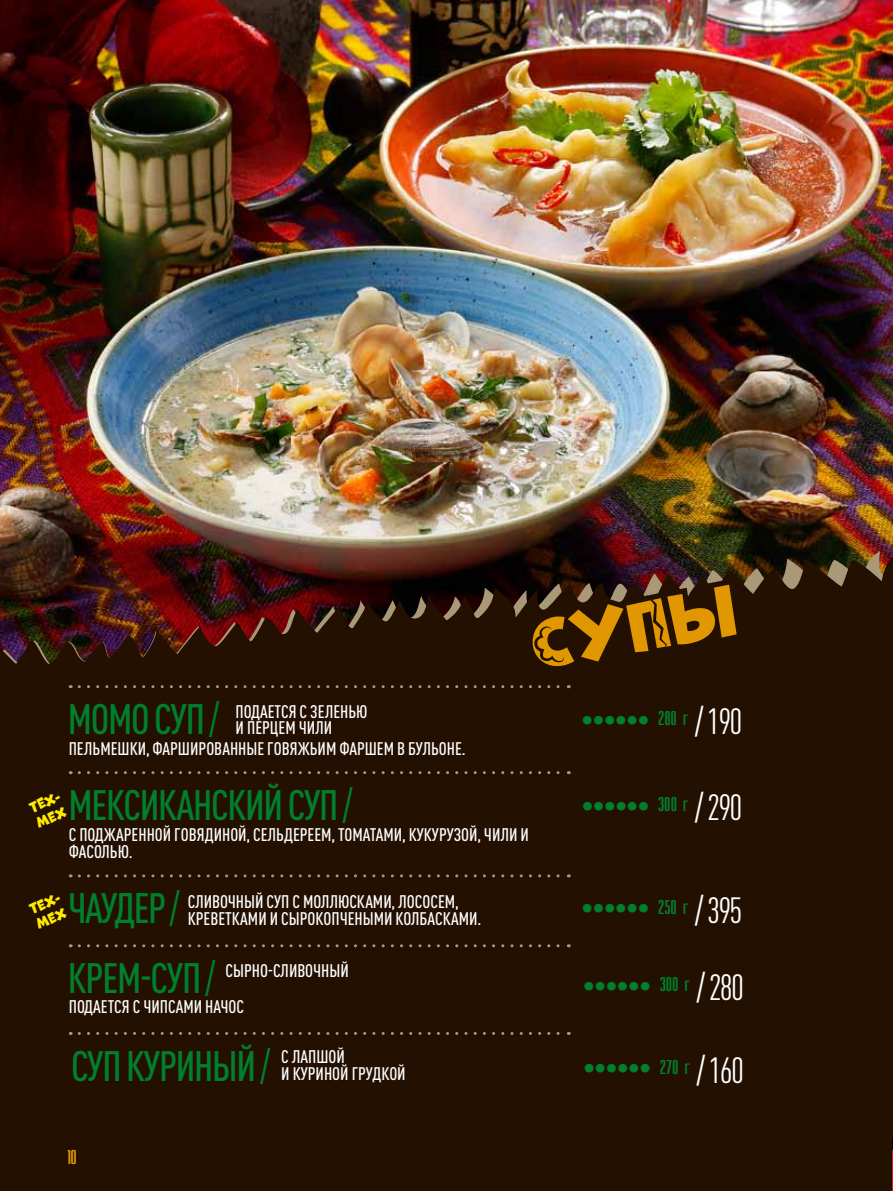
<style>
.page{position:relative;width:893px;height:1191px;background:#fff}
.page>*{position:absolute;margin:0;border:0;box-sizing:border-box;transform-origin:0 0}
.t1{font:500 condensed 42px "DIN Pro";letter-spacing:.015em;color:#007f2d}
.t2{font:700 31.5px "Kizo";color:#007f2d}
.t3{font:700 21px "Kizo";color:#e09701}
.t4{font:500 condensed 18px/16.5px "DIN Pro";letter-spacing:.06em;color:#fff}
.t5{font:13.65px/16.4px "Marvin";color:#ffed00}
.s1{font-weight:400}
.s2{font-size:21px}
.s3{font-family:"DIN Pro";font-weight:400;font-stretch:condensed;font-size:36px;color:#fff}
</style>
<div class="page">
<img style="left:0;top:0;width:893px;height:551px">
<div style="left:0;top:551px;width:893px;height:640px;background:#241000"></div>
<svg style="left:892px;top:1011px;width:1px;height:180px"></svg>
<svg style="left:79px;top:572px;width:669px;height:116px;background:#3d1d08"></svg>
<svg style="left:79px;top:874px;width:490px;height:3px"></svg>
<svg style="left:79px;top:944px;width:490px;height:3px"></svg>
<svg style="left:79px;top:1032px;width:490px;height:3px"></svg>
<svg style="left:79px;top:771px;width:490px;height:3px"></svg>
<h1 class="t1" style="left:68px;top:688px;width:21px">МОМО</h1>
<h1 class="t1" style="left:154px;top:688px;width:67px">СУ П <span class="s1">/</span></h1>
<h2 class="t2" style="left:582px;top:699px;width:162px">•••••• <span class="s2">280 г</span> <span class="s3">/ 190</span></h2>
<p class="t4" style="left:69px;top:739px;width:155px">пельмешки, фаршированн</p>
<p class="t4" style="left:246px;top:739px;width:221px">ые говяжьим фаршем в бульоне.</p>
<p class="t4" style="left:236px;top:701px;width:24px">Подает</p>
<p class="t4" style="left:281px;top:701px;width:45px">ся с зелен</p>
<p class="t4" style="left:348px;top:701px;width:21px">ью</p>
<p class="t4" style="left:236px;top:718px;width:80px">и перцем чили</p>
<h1 class="t1" style="left:68px;top:774px;width:90px">Мексикан</h1>
<h1 class="t1" style="left:211px;top:774px;width:143px">ский суп <span class="s1">/</span></h1>
<h2 class="t2" style="left:582px;top:785px;width:162px">•••••• <span class="s2">300 г</span> <span class="s3">/ 290</span></h2>
<p class="t4" style="left:69px;top:825px;width:56px">с поджаренн</p>
<p class="t4" style="left:155px;top:825px;width:138px">ой говядиной, сельдерее</p>
<p class="t4" style="left:321px;top:825px;width:207px">м, томатами, кукурузой, чили и</p>
<p class="t4" style="left:69px;top:841px;width:66px">фасолью.</p>
<p class="t5" style="left:27px;top:800px;width:35px;rotate:-22deg">tex&shy;mex</p>
<h1 class="t1" style="left:68px;top:877px;width:113px">Чаудер <span class="s1">/</span></h1>
<h2 class="t2" style="left:582px;top:888px;width:162px">•••••• <span class="s2">250 г</span> <span class="s3">/ 395</span></h2>
<p class="t4" style="left:188px;top:892px;width:272px">сливочный суп с моллюсками, лососем, креветка</p>
<p class="t5" style="left:27px;top:901px;width:35px;rotate:-22deg">tex&shy;mex</p>
<p class="t4" style="left:248px;top:908px;width:235px">ми и сырокопчеными колбасками.</p>
<h1 class="t1" style="left:68px;top:947px;width:149px">крем-суп <span class="s1">/</span></h1>
<p class="t4" style="left:226px;top:960px;width:125px">Сырно-сливочный</p>
<p class="t4" style="left:69px;top:997px;width:24px">подает</p>
<p class="t4" style="left:114px;top:997px;width:131px">ся с чипсами начос</p>
<h2 class="t2" style="left:584px;top:965px;width:162px">•••••• <span class="s2">300 г</span> <span class="s3">/ 280</span></h2>
<h1 class="t1" style="left:71px;top:1034px;width:201px">суп Курин ый <span class="s1">/</span></h1>
<p class="t4" style="left:281px;top:1047px;width:65px">с лапшой</p>
<p class="t4" style="left:281px;top:1063px;width:126px">и курин ой грудкой</p>
<h2 class="t2" style="left:584px;top:1047px;width:162px">•••••• <span class="s2">270 г</span> <span class="s3">/ 160</span></h2>
<p class="t3" style="left:68px;top:1143px;width:11px">10</p>
</div>
